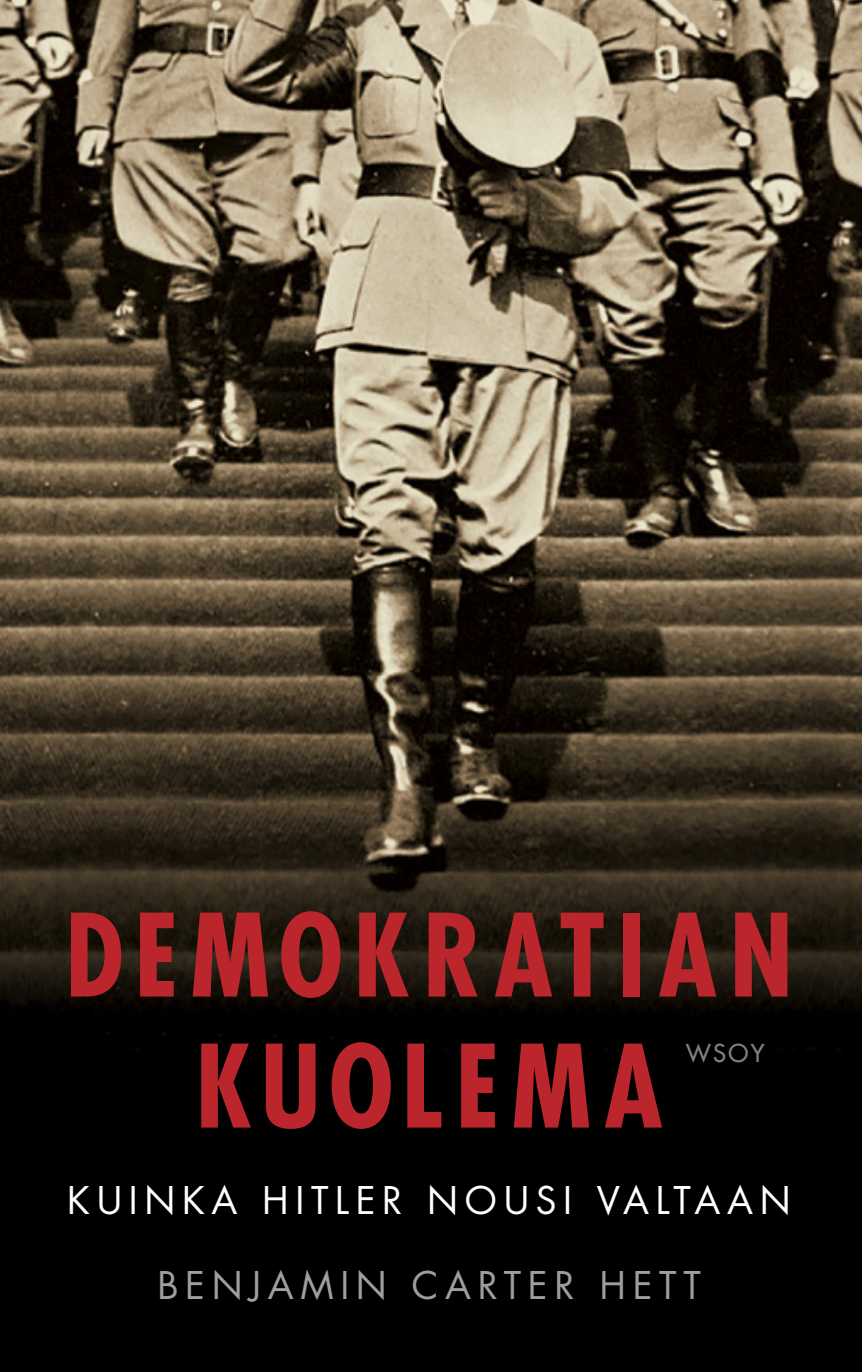
<style>
.page{position:relative;width:862px;height:1372px;background:#fff}
.page>*{position:absolute;margin:0;border:0;box-sizing:border-box;transform-origin:0 0}
.t1{font:700 condensed 111.38px/131px "Futura Std";letter-spacing:.11em;color:#bb262c;text-align:center}
.t2{font:37.12px "Futura Std";letter-spacing:.18em;color:#fff}
.t3{font:37.12px "Futura Std";letter-spacing:.18em;color:#9c9ea0}
.t4{font:500 24.07px "Futura Std";color:#808184}
</style>
<div class="page">
<img style="left:0;top:0;width:861px;height:1371px">
<h1 class="t1" style="left:65px;top:890px;width:729px">DEMOKRATIAN<br>KUOLEMA</h1>
<p class="t4" style="left:685px;top:1038px;width:80px">WSOY</p>
<p class="t2" style="left:67px;top:1176px;width:724px">KUINKA HITLER NOUSI VALTAAN</p>
<p class="t3" style="left:157px;top:1261px;width:544px">BENJAMIN CARTER HETT</p>
</div>
